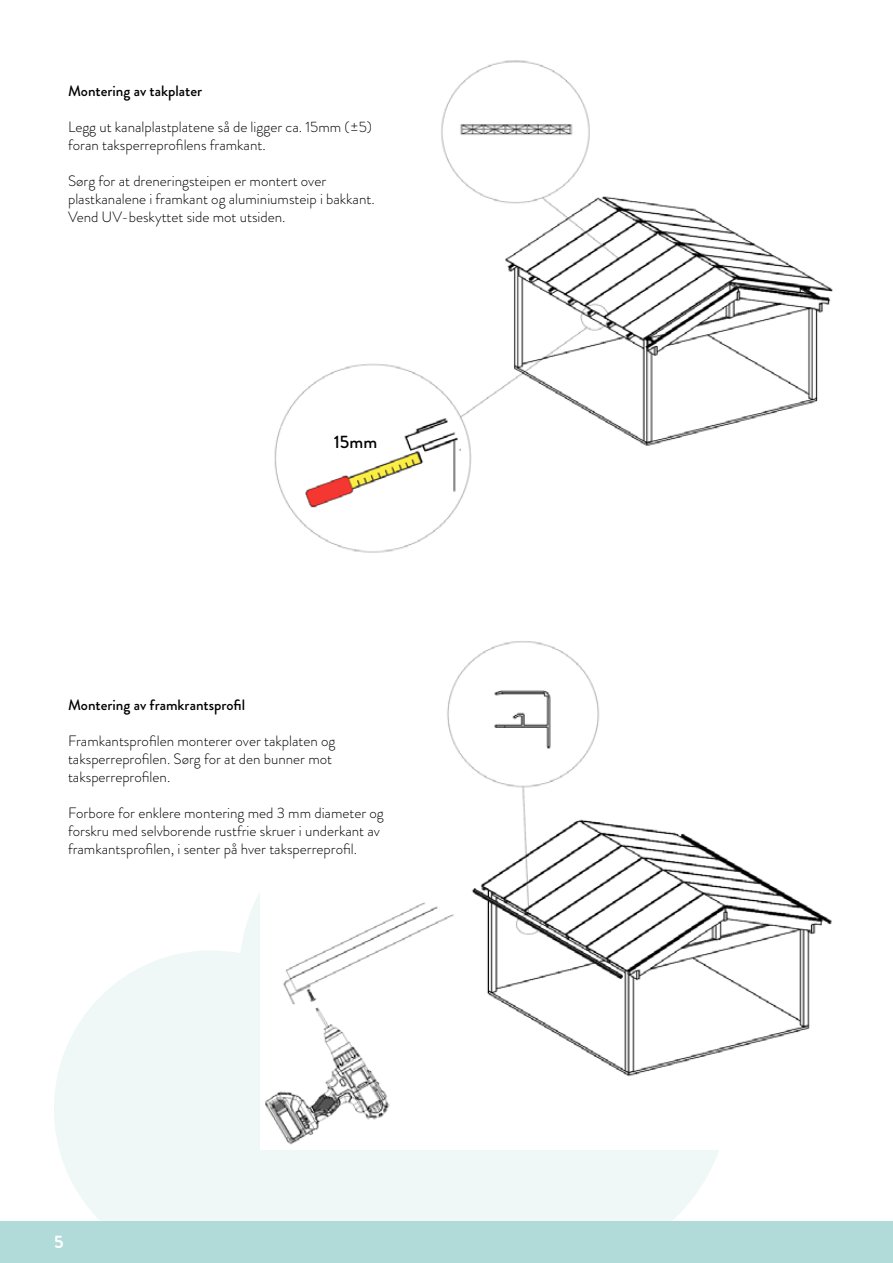
<style>
.page{position:relative;width:893px;height:1263px;background:#fff}
.page>*{position:absolute;margin:0;border:0;box-sizing:border-box;transform-origin:0 0}
.t1{font:500 18px "Brandon Grotesque";color:#000}
.t2{font:700 18px "Brandon Grotesque";color:#fff}
.t3{font:300 15px/18px "Brandon Grotesque";color:#000}
.t4{font:500 15px "Brandon Grotesque";color:#000}
</style>
<div class="page">
<svg style="left:54px;top:892px;width:665px;height:329px;fill:#eff7f7"></svg>
<div style="left:0;top:1221px;width:893px;height:42px;background:#b0dbd8"></div>
<img style="left:274px;top:60px;width:559px;height:493px">
<img style="left:260px;top:641px;width:572px;height:508px">
<p class="t4" style="left:68px;top:80px;width:136px">Montering av takplater</p>
<p class="t3" style="left:68px;top:117px;width:306px">Legg ut kanalplastplatene så de ligger ca. 15mm (±5) foran taksperreprofilens framkant.</p>
<p class="t3" style="left:68px;top:171px;width:308px">Sørg for at dreneringsteipen er montert over plastkanalene i framkant og aluminiumsteip i bakkant.<br>Vend UV-beskyttet side mot utsiden.</p>
<p class="t1" style="left:334px;top:430px;width:45px">15mm</p>
<p class="t4" style="left:68px;top:694px;width:179px">Montering av framkrantsprofil</p>
<p class="t3" style="left:68px;top:732px;width:269px">Framkantsprofilen monterer over takplaten og taksperreprofilen. Sørg for at den bunner mot taksperreprofilen.</p>
<p class="t3" style="left:68px;top:804px;width:317px">Forbore for enklere montering med 3 mm diameter og forskru med selvborende rustfrie skruer i underkant av framkantsprofilen, i senter på hver taksperreprofil.</p>
<p class="t2" style="left:54px;top:1229px;width:11px">5</p>
</div>
